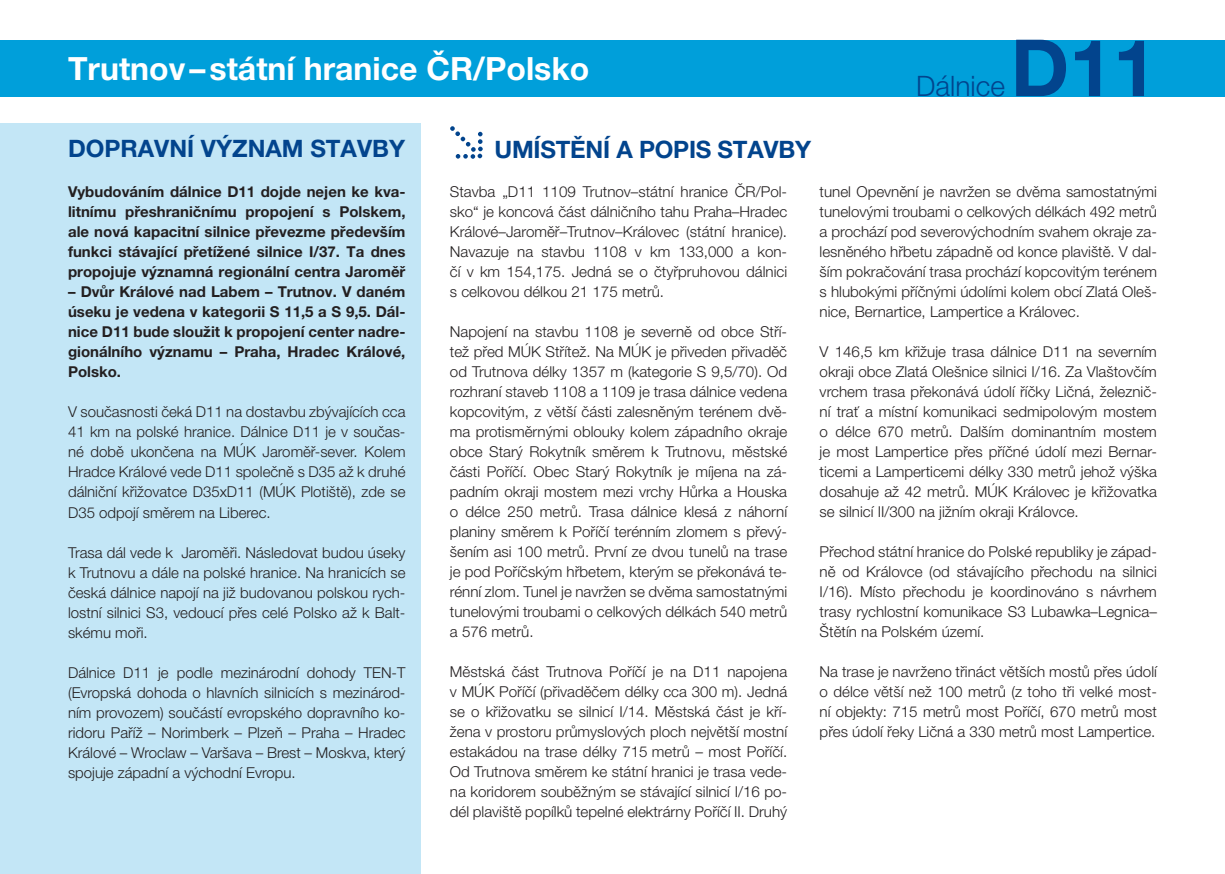
<style>
.page{position:relative;width:1225px;height:874px;background:#fff}
.page>*{position:absolute;margin:0;border:0;box-sizing:border-box;transform-origin:0 0}
.t1{font:700 78.8px "Helvetica Neue LT Pro";color:#02448d}
.t2{font:700 32px "Helvetica Neue LT Pro";color:#fff}
.t3{font:300 28.2px "Helvetica Neue LT Pro";color:#02448d}
.t4{font:700 24px "Helvetica Neue LT Pro";color:#02448d}
.t5{font:300 15px/20px "Helvetica Neue LT Pro";color:#231f20;text-align:justify}
.t6{font:700 15px/20px "Helvetica Neue LT Pro";color:#231f20;text-align:justify}
</style>
<div class="page">
<div style="left:0;top:40px;width:1225px;height:56px;background:#009fda"></div>
<div style="left:0;top:123px;width:421px;height:750px;background:#c3e6f6"></div>
<svg style="left:450px;top:126px;width:33px;height:33px"></svg>
<h2 class="t2" style="left:68px;top:48px;width:523px">Trutnov–státní hranice ČR/Polsko</h2>
<h3 class="t4" style="left:68px;top:133px;width:338px">DOPRAVNÍ VÝZNAM STAVBY</h3>
<h3 class="t4" style="left:494px;top:135px;width:318px">UMÍSTĚNÍ A POPIS STAVBY</h3>
<h3 class="t3" style="left:916px;top:69px;width:90px">Dálnice</h3>
<h1 class="t1" style="left:1010px;top:19px;width:148px">D11</h1>
<p class="t6" style="left:68px;top:181px;width:339px">Vybudováním dálnice D11 dojde nejen ke kva&shy;litnímu přeshraničnímu propojení s Polskem, ale nová kapacitní silnice převezme především funkci stávající přetížené silnice I/37. Ta dnes propojuje významná regionální centra Jaroměř</p>
<p class="t6" style="left:68px;top:281px;width:339px">– Dvůr Králové nad Labem – Trutnov. V daném úseku je vedena v kategorii S 11,5 a S 9,5. Dál&shy;nice D11 bude sloužit k propojení center nadre&shy;gionálního významu – Praha, Hradec Králové, Polsko.</p>
<p class="t5" style="left:68px;top:401px;width:339px">V současnosti čeká D11 na dostavbu zbývajících cca 41 km na polské hranice. Dálnice D11 je v součas&shy;né době ukončena na MÚK Jaroměř-sever. Kolem Hradce Králové vede D11 společně s D35 až k druhé dálniční křižovatce D35xD11 (MÚK Plotiště), zde se D35 odpojí směrem na Liberec.</p>
<p class="t5" style="left:68px;top:541px;width:339px">Trasa dál vede k Jaroměři. Následovat budou úseky k Trutnovu a dále na polské hranice. Na hranicích se česká dálnice napojí na již budovanou polskou rych&shy;lostní silnici S3, vedoucí přes celé Polsko až k Balt&shy;skému moři.</p>
<p class="t5" style="left:68px;top:661px;width:339px">Dálnice D11 je podle mezinárodní dohody TEN-T (Evropská dohoda o hlavních silnicích s mezinárod&shy;ním provozem) součástí evropského dopravního ko&shy;ridoru Paříž – Norimberk – Plzeň – Praha – Hradec Králové – Wroclaw – Varšava – Brest – Moskva, který spojuje západní a východní Evropu.</p>
<p class="t5" style="left:450px;top:181px;width:339px">Stavba „D11 1109 Trutnov–státní hranice ČR/Pol&shy;sko“ je koncová část dálničního tahu Praha–Hradec Králové–Jaroměř–Trutnov–Královec (státní hranice).<br>Navazuje na stavbu 1108 v km 133,000 a kon&shy;čí v km 154,175. Jedná se o čtyřpruhovou dálnici s celkovou délkou 21 175 metrů.</p>
<p class="t5" style="left:450px;top:321px;width:339px">Napojení na stavbu 1108 je severně od obce Stří&shy;tež před MÚK Střítež. Na MÚK je přiveden přivaděč od Trutnova délky 1357 m (kategorie S 9,5/70). Od rozhraní staveb 1108 a 1109 je trasa dálnice vedena kopcovitým, z větší části zalesněným terénem dvě&shy;ma protisměrnými oblouky kolem západního okraje obce Starý Rokytník směrem k Trutnovu, městské části Poříčí. Obec Starý Rokytník je míjena na zá&shy;padním okraji mostem mezi vrchy Hůrka a Houska o délce 250 metrů. Trasa dálnice klesá z náhorní planiny směrem k Poříčí terénním zlomem s převý&shy;šením asi 100 metrů. První ze dvou tunelů na trase je pod Poříčským hřbetem, kterým se překonává te&shy;rénní zlom. Tunel je navržen se dvěma samostatnými tunelovými troubami o celkových délkách 540 metrů a 576 metrů.</p>
<p class="t5" style="left:450px;top:661px;width:339px">Městská část Trutnova Poříčí je na D11 napojena v MÚK Poříčí (přivaděčem délky cca 300 m). Jedná se o křižovatku se silnicí I/14. Městská část je kří&shy;žena v prostoru průmyslových ploch největší mostní estakádou na trase délky 715 metrů – most Poříčí.<br>Od Trutnova směrem ke státní hranici je trasa vede&shy;na koridorem souběžným se stávající silnicí I/16 po&shy;dél plaviště popílků tepelné elektrárny Poříčí II. Druhý</p>
<p class="t5" style="left:819px;top:181px;width:339px">tunel Opevnění je navržen se dvěma samostatnými tunelovými troubami o celkových délkách 492 metrů a prochází pod severovýchodním svahem okraje za&shy;lesněného hřbetu západně od konce plaviště. V dal&shy;ším pokračování trasa prochází kopcovitým terénem s hlubokými příčnými údolími kolem obcí Zlatá Oleš&shy;nice, Bernartice, Lampertice a Královec.</p>
<p class="t5" style="left:819px;top:341px;width:339px">V 146,5 km křižuje trasa dálnice D11 na severním okraji obce Zlatá Olešnice silnici I/16. Za Vlaštovčím vrchem trasa překonává údolí říčky Ličná, železnič&shy;ní trať a místní komunikaci sedmipolovým mostem o délce 670 metrů. Dalším dominantním mostem je most Lampertice přes příčné údolí mezi Bernar&shy;ticemi a Lamperticemi délky 330 metrů jehož výška dosahuje až 42 metrů. MÚK Královec je křižovatka se silnicí II/300 na jižním okraji Královce.</p>
<p class="t5" style="left:819px;top:541px;width:339px">Přechod státní hranice do Polské republiky je západ&shy;ně od Královce (od stávajícího přechodu na silnici I/16). Místo přechodu je koordinováno s návrhem trasy rychlostní komunikace S3 Lubawka–Legnica– Štětín na Polském území.</p>
<p class="t5" style="left:819px;top:661px;width:339px">Na trase je navrženo třináct větších mostů přes údolí o délce větší než 100 metrů (z toho tři velké most&shy;ní objekty: 715 metrů most Poříčí, 670 metrů most přes údolí řeky Ličná a 330 metrů most Lampertice.</p>
</div>
